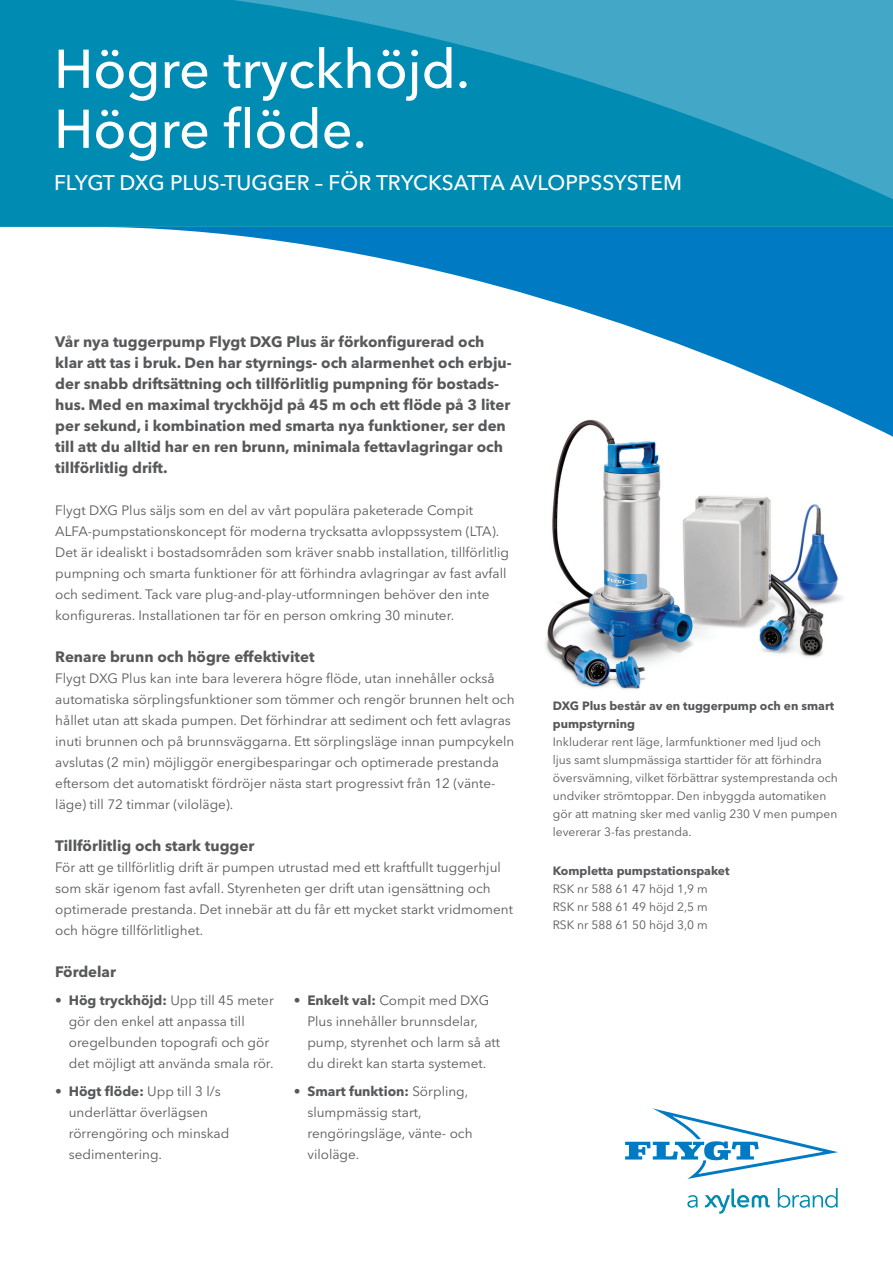
<style>
.page{position:relative;width:893px;height:1263px;background:#fff}
.page>*{position:absolute;margin:0;border:0;box-sizing:border-box;transform-origin:0 0}
.t1{font:500 54px/60px "Avenir Next LT Pro";color:#fff}
.t2{font:500 21px "Avenir Next LT Pro";color:#fff}
.t3{font:700 15px/21px "Avenir Next LT Pro";color:#57585a}
.t4{font:13.5px/21px "Avenir Next LT Pro";color:#57585a}
.t5{font:12px/18px "Avenir Next LT Pro";color:#57585a}
.t6{font:700 12px/18px "Avenir Next LT Pro";color:#57585a}
.s1{font-weight:700}
</style>
<div class="page">
<svg style="left:106px;top:227px;width:787px;height:210px"></svg>
<svg style="left:0;top:0;width:893px;height:227px;background:#1292b8"></svg>
<svg style="left:625px;top:1108px;width:213px;height:71px"></svg>
<svg style="left:687px;top:1195px;width:11px;height:13px"></svg>
<svg style="left:778px;top:1188px;width:60px;height:20px"></svg>
<svg style="left:705px;top:1188px;width:65px;height:26px"></svg>
<img style="left:535px;top:411px;width:311px;height:279px">
<h1 class="t1" style="left:54px;top:39px;width:417px">Högre tryckhöjd.<br>Högre flöde.</h1>
<h2 class="t2" style="left:54px;top:170px;width:630px">FLYGT DXG PLUS-TUGGER – FÖR TRYCKSATTA AVLOPPSSYSTEM</h2>
<p class="t3" style="left:55px;top:331px;width:458px">Vår nya tuggerpump Flygt DXG Plus är förkonfigurerad och klar att tas i bruk. Den har styrnings- och alarmenhet och erbju&shy;der snabb driftsättning och tillförlitlig pumpning för bostads&shy;hus. Med en maximal tryckhöjd på 45 m och ett flöde på 3 liter per sekund, i kombination med smarta nya funktioner, ser den till att du alltid har en ren brunn, minimala fettavlagringar och tillförlitlig drift.</p>
<p class="t4" style="left:55px;top:500px;width:455px">Flygt DXG Plus säljs som en del av vårt populära paketerade Compit ALFA-pumpstationskoncept för moderna trycksatta avloppssystem (LTA).<br>Det är idealiskt i bostadsområden som kräver snabb installation, tillförlitlig pumpning och smarta funktioner för att förhindra avlagringar av fast avfall och sediment. Tack vare plug-and-play-utformningen behöver den inte konfigureras. Installationen tar för en person omkring 30 minuter.</p>
<p class="t3" style="left:55px;top:646px;width:261px">Renare brunn och högre effektivitet</p>
<p class="t4" style="left:55px;top:668px;width:461px">Flygt DXG Plus kan inte bara leverera högre flöde, utan innehåller också automatiska sörplingsfunktioner som tömmer och rengör brunnen helt och hållet utan att skada pumpen. Det förhindrar att sediment och fett avlagras inuti brunnen och på brunnsväggarna. Ett sörplingsläge innan pumpcykeln avslutas (2 min) möjliggör energibesparingar och optimerade prestanda eftersom det automatiskt fördröjer nästa start progressivt från 12 (vänte&shy;läge) till 72 timmar (viloläge).</p>
<p class="t3" style="left:55px;top:835px;width:201px">Tillförlitlig och stark tugger</p>
<p class="t4" style="left:55px;top:857px;width:459px">För att ge tillförlitlig drift är pumpen utrustad med ett kraftfullt tuggerhjul som skär igenom fast avfall. Styrenheten ger drift utan igensättning och optimerade prestanda. Det innebär att du får ett mycket starkt vridmoment och högre tillförlitlighet.</p>
<p class="t3" style="left:55px;top:961px;width:62px">Fördelar</p>
<p class="t4" style="left:69px;top:990px;width:207px;text-indent:-14px"><span class="s1">• Hög tryckhöjd:</span> Upp till 45 meter gör den enkel att anpassa till oregelbunden topografi och gör det möjligt att använda smala rör.</p>
<p class="t4" style="left:69px;top:1081px;width:162px;text-indent:-14px"><span class="s1">• Högt flöde:</span> Upp till 3 l/s underlättar överlägsen rörrengöring och minskad sedimentering.</p>
<p class="t4" style="left:307px;top:990px;width:194px;text-indent:-14px"><span class="s1">• Enkelt val:</span> Compit med DXG<br>Plus innehåller brunnsdelar, pump, styrenhet och larm så att du direkt kan starta systemet.</p>
<p class="t4" style="left:307px;top:1081px;width:167px;text-indent:-14px"><span class="s1">• Smart funktion:</span> Sörpling, slumpmässig start, rengöringsläge, vänte- och viloläge.</p>
<p class="t6" style="left:553px;top:697px;width:283px">DXG Plus består av en tuggerpump och en smart pumpstyrning</p>
<p class="t5" style="left:553px;top:733px;width:287px">Inkluderar rent läge, larmfunktioner med ljud och ljus samt slumpmässiga starttider för att förhindra översvämning, vilket förbättrar systemprestanda och undviker strömtoppar. Den inbyggda automatiken gör att matning sker med vanlig 230 V men pumpen levererar 3-fas prestanda.</p>
<p class="t6" style="left:553px;top:862px;width:178px">Kompletta pumpstationspaket</p>
<p class="t5" style="left:553px;top:880px;width:156px;text-align:justify">RSK nr 588 61 47 höjd 1,9 m RSK nr 588 61 49 höjd 2,5 m RSK nr 588 61 50 höjd 3,0 m</p>
</div>
